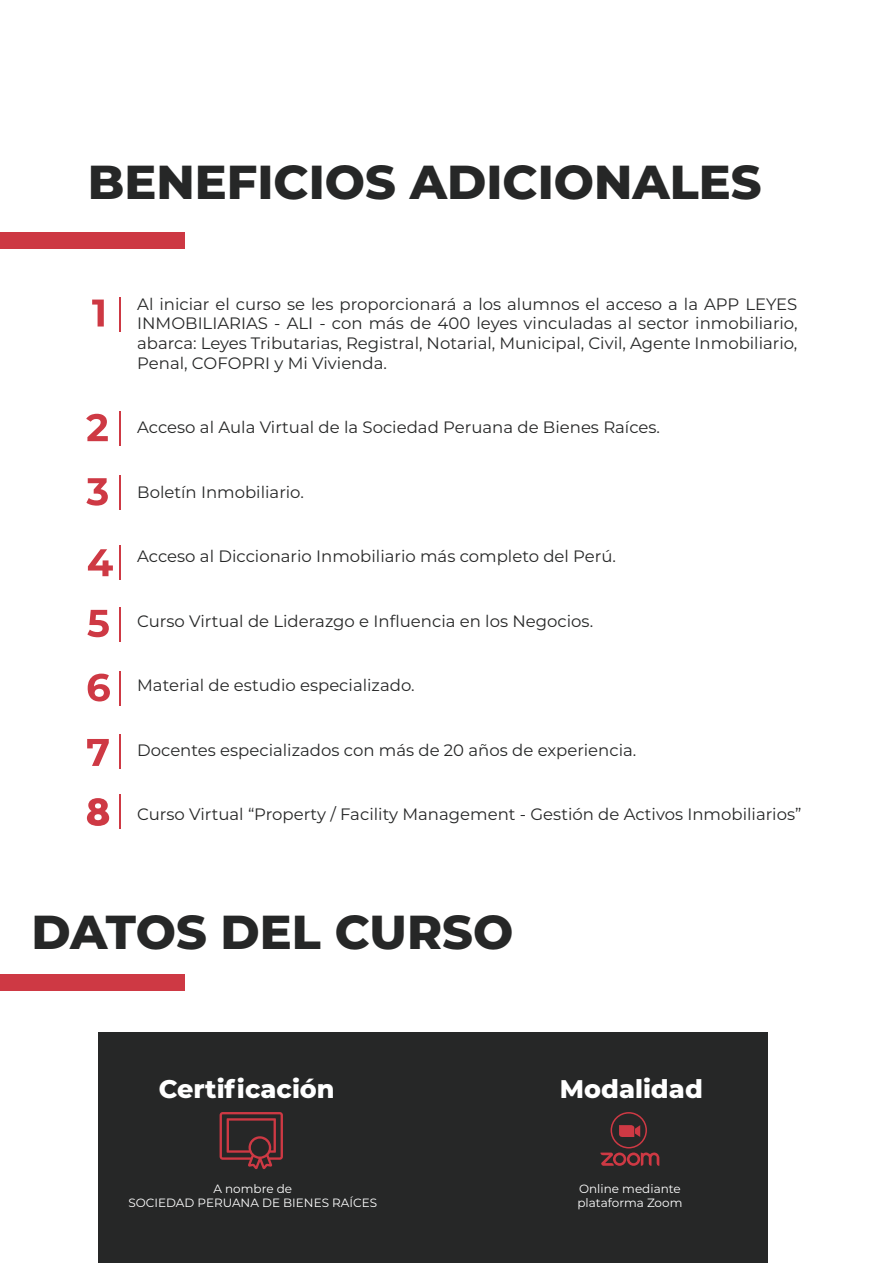
<style>
.page{position:relative;width:893px;height:1263px;background:#fff}
.page>*{position:absolute;margin:0;border:0;box-sizing:border-box;transform-origin:0 0}
.t1{font:800 47.55px "Montserrat";color:#262727}
.t2{font:800 25.5px "Montserrat";color:#fff}
.t3{font:16.5px/19.8px "Montserrat";color:#262727;text-align:justify}
.t4{font:12px/14.4px "Montserrat";color:#fff;text-align:center}
</style>
<div class="page">
<div style="left:98px;top:1032px;width:670px;height:231px;background:#262727"></div>
<div style="left:0;top:233px;width:185px;height:16px;background:#cd3843"></div>
<div style="left:0;top:974px;width:185px;height:16px;background:#ce3944"></div>
<svg style="left:92px;top:300px;width:12px;height:26px"></svg>
<svg style="left:86px;top:414px;width:22px;height:27px"></svg>
<svg style="left:86px;top:478px;width:22px;height:28px"></svg>
<svg style="left:88px;top:549px;width:25px;height:27px"></svg>
<svg style="left:87px;top:610px;width:22px;height:27px"></svg>
<svg style="left:88px;top:674px;width:22px;height:27px"></svg>
<svg style="left:87px;top:739px;width:22px;height:27px"></svg>
<hr style="left:119px;top:297px;width:1px;height:34px;background:#cd3843">
<hr style="left:119px;top:412px;width:1px;height:34px;background:#ce3944">
<hr style="left:119px;top:475px;width:1px;height:34px;background:#ce3944">
<hr style="left:119px;top:545px;width:1px;height:34px;background:#ce3944">
<hr style="left:119px;top:607px;width:1px;height:34px;background:#ce3944">
<hr style="left:119px;top:671px;width:1px;height:34px;background:#ce3944">
<hr style="left:119px;top:735px;width:1px;height:34px;background:#ce3944">
<hr style="left:119px;top:794px;width:2px;height:34px;background:#ce3944">
<svg style="left:220px;top:1112px;width:63px;height:57px"></svg>
<svg style="left:600px;top:1152px;width:59px;height:14px"></svg>
<svg style="left:619px;top:1125px;width:21px;height:12px"></svg>
<div style="left:611px;top:1112px;width:36px;height:36px;border:2px solid #ce3944;border-radius:50%"></div>
<svg style="left:87px;top:798px;width:22px;height:28px"></svg>
<h1 class="t1" style="left:88px;top:147px;width:675px">BENEFICIOS ADICIONALES</h1>
<p class="t3" style="left:137px;top:293px;width:662px">Al iniciar el curso se les proporcionará a los alumnos el acceso a la APP LEYES INMOBILIARIAS - ALI - con más de 400 leyes vinculadas al sector inmobiliario, abarca: Leyes Tributarias, Registral, Notarial, Municipal, Civil, Agente Inmobiliario, Penal, COFOPRI y Mi Vivienda.</p>
<p class="t3" style="left:137px;top:417px;width:524px">Acceso al Aula Virtual de la Sociedad Peruana de Bienes Raíces.</p>
<p class="t3" style="left:137px;top:482px;width:168px">Boletín Inmobiliario.</p>
<p class="t3" style="left:137px;top:546px;width:480px">Acceso al Diccionario Inmobiliario más completo del Perú.</p>
<p class="t3" style="left:137px;top:611px;width:457px">Curso Virtual de Liderazgo e Influencia en los Negocios.</p>
<p class="t3" style="left:137px;top:675px;width:279px">Material de estudio especializado.</p>
<p class="t3" style="left:137px;top:740px;width:501px">Docentes especializados con más de 20 años de experiencia.</p>
<p class="t3" style="left:137px;top:804px;width:666px">Curso Virtual “Property / Facility Management - Gestión de Activos Inmobiliarios”</p>
<h1 class="t1" style="left:31px;top:897px;width:483px">DATOS DEL CURSO</h1>
<h2 class="t2" style="left:159px;top:1070px;width:177px">Certificación</h2>
<h2 class="t2" style="left:560px;top:1070px;width:144px">Modalidad</h2>
<p class="t4" style="left:128px;top:1180px;width:250px">A nombre de<br>SOCIEDAD PERUANA DE BIENES RAÍCES</p>
<p class="t4" style="left:577px;top:1180px;width:106px;text-align:left">Online mediante plataforma Zoom</p>
</div>
